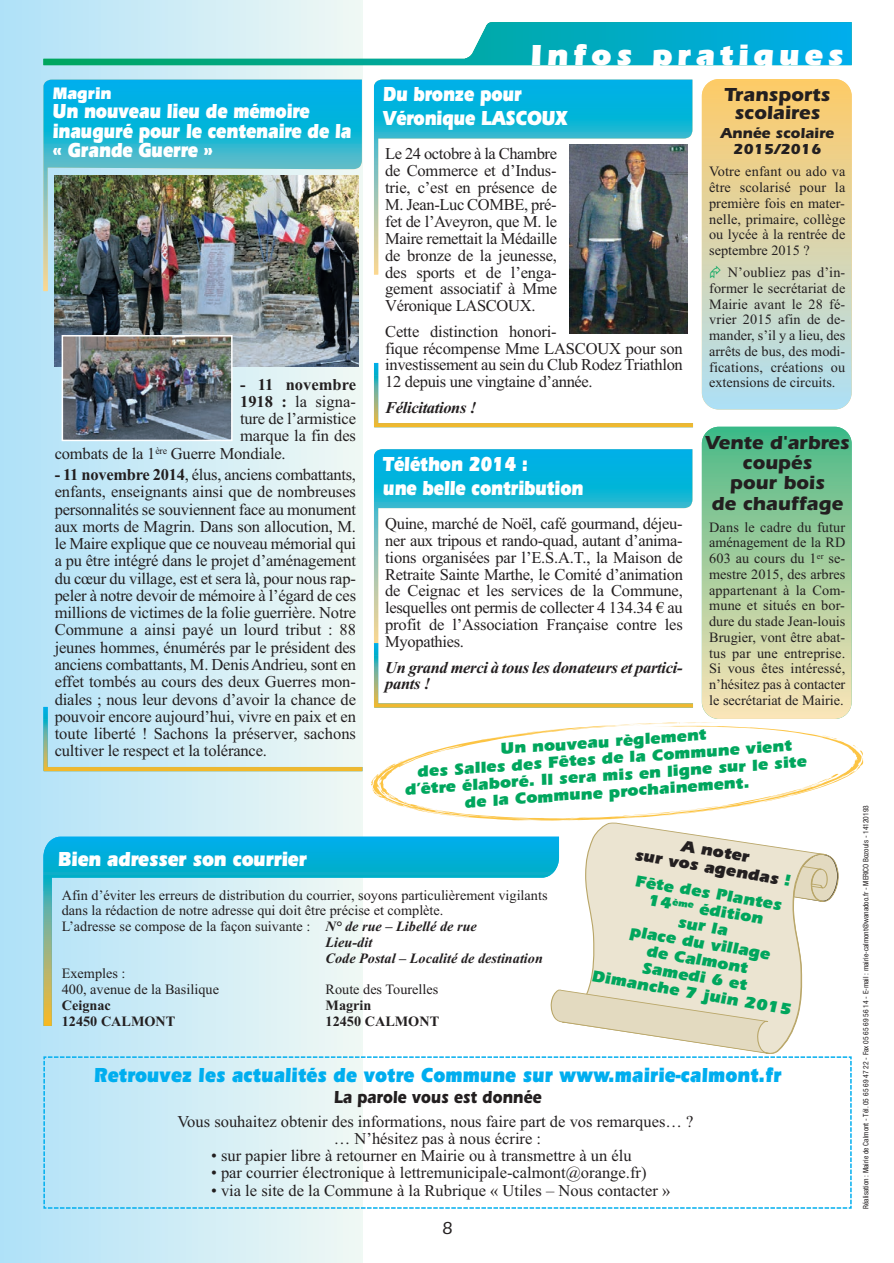
<style>
.page{position:relative;width:894px;height:1263px;background:#fff}
.page>*{position:absolute;margin:0;border:0;box-sizing:border-box;transform-origin:0 0}
.t1{font:900 30px "Itc Eras";letter-spacing:.15em;color:#fff}
.t2{font:900 21px/19.5px "Itc Eras";letter-spacing:-.015em;color:#fff;scale:.8 1}
.t3{font:900 21px "Itc Eras";color:#00aeef;scale:.85 1}
.t4{font:900 21px "Itc Eras";letter-spacing:-.015em;color:#fff;scale:.85 1}
.t5{font:700 19.5px/20.2px "Itc Eras";color:#231f20;text-align:center}
.t6{font:700 18px "Itc Eras";color:#231f20;scale:.85 1}
.t7{font:500 18px "Itc Eras";color:#231f20}
.t8{font:900 17.25px "Itc Eras";letter-spacing:-.01em;color:#fff;scale:.9 1}
.t9{font:16.5px/17px "Times New Roman";letter-spacing:-.01em;color:#231f20;text-align:justify}
.t10{font:900 16.5px/16.8px "Itc Eras";color:#00a65d;text-align:center}
.t11{font:italic 700 16.5px/17px "Times New Roman";letter-spacing:-.02em;color:#231f20}
.t12{font:900 16.5px/16.8px "Itc Eras";color:#231f20;text-align:center}
.t13{font:700 16.5px "Times New Roman";color:#231f20}
.t14{font:700 15px/16.5px "Itc Eras";color:#231f20;text-align:center}
.t15{font:14.25px/15.8px "Times New Roman";color:#231f20;text-align:justify}
.t16{font:italic 700 14.25px "Times New Roman";color:#231f20}
.t17{font:700 14.25px "Times New Roman";color:#231f20}
.t18{font:condensed 7.5px "Helvetica Neue";color:#231f20}
.s1{font-weight:700}
.s2{font-weight:700;font-style:italic}
.s3{color:#00a65d}
</style>
<div class="page">
<div style="left:0;top:0;width:362px;height:1263px;background:linear-gradient(to right,#aee1f8,#eff7f4)"></div>
<svg style="left:43px;top:22px;width:808px;height:43px;background:#67cbd9"></svg>
<svg style="left:43px;top:80px;width:319px;height:211px;background:#2dbada"></svg>
<svg style="left:43px;top:707px;width:319px;height:64px;background:#d3e9e8"></svg>
<svg style="left:374px;top:80px;width:318px;height:58px;background:#09b4db"></svg>
<svg style="left:374px;top:363px;width:319px;height:64px"></svg>
<div style="left:702px;top:79px;width:149px;height:330px;background:linear-gradient(to bottom,#ffcb67,#b1e0f4);border-radius:17px"></div>
<div style="left:702px;top:427px;width:149px;height:292px;background:linear-gradient(to bottom,#4ab987,#ffe4b7);border-radius:17px"></div>
<img style="left:55px;top:176px;width:304px;height:190px">
<img style="left:569px;top:144px;width:118px;height:190px">
<img style="left:65px;top:338px;width:164px;height:100px">
<div style="left:62px;top:335px;width:170px;height:106px;border:2px solid #fff"></div>
<svg style="left:374px;top:449px;width:318px;height:59px;background:#0ab4db"></svg>
<svg style="left:374px;top:643px;width:319px;height:64px"></svg>
<svg style="left:371px;top:727px;width:214px;height:94px"></svg>
<svg style="left:438px;top:747px;width:16px;height:5px"></svg>
<svg style="left:393px;top:756px;width:22px;height:14px"></svg>
<svg style="left:373px;top:780px;width:40px;height:29px"></svg>
<svg style="left:458px;top:814px;width:10px;height:3px"></svg>
<svg style="left:498px;top:819px;width:7px;height:2px"></svg>
<svg style="left:420px;top:806px;width:28px;height:7px"></svg>
<svg style="left:518px;top:817px;width:15px;height:4px"></svg>
<svg style="left:585px;top:722px;width:279px;height:97px"></svg>
<svg style="left:558px;top:819px;width:159px;height:19px"></svg>
<svg style="left:43px;top:838px;width:809px;height:371px"></svg>
<svg style="left:710px;top:266px;width:10px;height:12px"></svg>
<p class="t8" style="left:52px;top:87px;width:67px">Magrin</p>
<p class="t2" style="left:52px;top:104px;width:375px">Un nouveau lieu de mémoire inauguré pour le centenaire de la « Grande Guerre »</p>
<p class="t13" style="left:240px;top:379px;width:117px">- 11 novembre</p>
<p class="t9" style="left:240px;top:394px;width:117px"><span class="s1">1918 :</span> la signa-</p>
<p class="t9" style="left:240px;top:412px;width:117px">ture de l’armistice</p>
<p class="t9" style="left:240px;top:429px;width:117px">marque la fin des</p>
<p class="t9" style="left:55px;top:446px;width:232px">combats de la 1<sup>ère</sup> Guerre Mondiale.</p>
<p class="t9" style="left:55px;top:467px;width:303px"><span class="s1">- 11 novembre 2014</span>, élus, anciens combattants, enfants, enseignants ainsi que de nombreuses personnalités se souviennent face au monument aux morts de Magrin. Dans son allocution, M. le Maire explique que ce nouveau mémorial qui a pu être intégré dans le projet d’aménagement du cœur du village, est et sera là, pour nous rap&shy;peler à notre devoir de mémoire à l’égard de ces millions de victimes de la folie guerrière. Notre Commune a ainsi payé un lourd tribut : 88 jeunes hommes, énumérés par le président des anciens combattants, M. Denis Andrieu, sont en effet tombés au cours des deux Guerres mon&shy;diales ; nous leur devons d’avoir la chance de pouvoir encore aujourd’hui, vivre en paix et en toute liberté ! Sachons la préserver, sachons cultiver le respect et la tolérance.</p>
<h1 class="t1" style="left:530px;top:45px;width:314px">Infos pratiques</h1>
<p class="t2" style="left:383px;top:85px;width:232px;line-height:24px">Du bronze pour<br>Véronique LASCOUX</p>
<p class="t9" style="left:385px;top:147px;width:173px">Le 24 octobre à la Chambre de Commerce et d’Indus&shy;trie, c’est en présence de M. Jean-Luc COMBE, pré&shy;fet de l’Aveyron, que M. le Maire remettait la Médaille de bronze de la jeunesse, des sports et de l’enga - gement associatif à Mme Véronique LASCOUX.</p>
<p class="t9" style="left:385px;top:324px;width:299px;text-align:left">Cette distinction honori-<br>fique récompense Mme LASCOUX pour son investissement au sein du Club Rodez Triathlon 12 depuis une vingtaine d’année.</p>
<p class="t11" style="left:385px;top:400px;width:93px">Félicitations !</p>
<p class="t5" style="left:724px;top:88px;width:107px;line-height:18px">Transports scolaires</p>
<p class="t14" style="left:720px;top:126px;width:115px">Année scolaire<br>2015/2016</p>
<p class="t15" style="left:709px;top:165px;width:138px">Votre enfant ou ado va être scolarisé pour la première fois en mater&shy;nelle, primaire, collège ou lycée à la rentrée de septembre 2015 ?</p>
<p class="t15" style="left:709px;top:266px;width:138px;text-indent:19px">N’oubliez pas d’in&shy;former le secrétariat de Mairie avant le 28 fé&shy;vrier 2015 afin de de&shy;mander, s’il y a lieu, des arrêts de bus, des modi&shy;fications, créations ou extensions de circuits.</p>
<p class="t5" style="left:705px;top:434px;width:146px">Vente d'arbres coupés<br>pour bois<br>de chauffage</p>
<p class="t15" style="left:709px;top:520px;width:138px">Dans le cadre du futur aménagement de la RD 603 au cours du 1<sup>er</sup> se&shy;mestre 2015, des arbres appartenant à la Com&shy;mune et situés en bor&shy;dure du stade Jean-louis Brugier, vont être abat&shy;tus par une entreprise.<br>Si vous êtes intéressé, n’hésitez pas à contacter le secrétariat de Mairie.</p>
<p class="t2" style="left:383px;top:454px;width:252px;line-height:24px">Téléthon 2014 :<br>une belle contribution</p>
<p class="t9" style="left:385px;top:516px;width:299px">Quine, marché de Noël, café gourmand, déjeu&shy;ner aux tripous et rando-quad, autant d’anima&shy;tions organisées par l’E.S.A.T., la Maison de Retraite Sainte Marthe, le Comité d’animation de Ceignac et les services de la Commune, lesquelles ont permis de collecter 4 134.34 € au profit de l’Association Française contre les Myopathies.</p>
<p class="t11" style="left:385px;top:660px;width:299px">Un grand merci à tous les donateurs et partici&shy;pants !</p>
<p class="t10" style="left:402px;top:749px;width:404px;rotate:-4deg">Un nouveau règlement<br>des Salles des Fêtes de la Commune vient d’être élaboré. Il sera mis en ligne sur le site de la Commune prochainement.</p>
<p class="t4" style="left:58px;top:851px;width:294px">Bien adresser son courrier</p>
<p class="t15" style="left:62px;top:888px;width:487px">Afin d’éviter les erreurs de distribution du courrier, soyons particuliè rement vigilants</p>
<p class="t15" style="left:62px;top:904px;width:383px">dans la rédaction de notre adresse qui doit être précise et complète.</p>
<p class="t15" style="left:62px;top:920px;width:416px">L’adresse se compose de la façon suivante : <span class="s2">N° de rue – Libellé de rue</span></p>
<p class="t16" style="left:325px;top:937px;width:48px">Lieu-dit</p>
<p class="t16" style="left:325px;top:953px;width:219px">Code Postal – Localité de destination</p>
<p class="t15" style="left:62px;top:967px;width:159px">Exemples :<br>400, avenue de la Basilique</p>
<p class="t15" style="left:325px;top:983px;width:114px">Route des Tourelles</p>
<p class="t17" style="left:62px;top:1000px;width:51px">Ceignac</p>
<p class="t17" style="left:325px;top:1000px;width:47px">Magrin</p>
<p class="t17" style="left:62px;top:1016px;width:115px">12450 CALMONT</p>
<p class="t17" style="left:325px;top:1016px;width:115px">12450 CALMONT</p>
<p class="t12" style="left:638px;top:832px;width:159px;rotate:9deg">A noter<br>sur vos agendas <span class="s3">!</span></p>
<p class="t10" style="left:609px;top:870px;width:203px;rotate:9deg">Fête des Plantes<br>14<sup>ème</sup> édition<br>sur la<br>place du village<br>de Calmont<br>Samedi 6 et<br>Dimanche 7 juin 2015</p>
<p class="t3" style="left:94px;top:1067px;width:810px">Retrouvez les actualités de votre Commune sur www.mairie-calmont.fr</p>
<p class="t6" style="left:334px;top:1090px;width:246px">La parole vous est donnée</p>
<p class="t9" style="left:177px;top:1114px;width:517px;text-align:center">Vous souhaitez obtenir des informations, nous faire part de vos remarques… ? … N’hésitez pas à nous écrire :</p>
<p class="t9" style="left:211px;top:1148px;width:422px">• sur papier libre à retourner en Mairie ou à transmettre à un élu</p>
<p class="t9" style="left:211px;top:1166px;width:437px">• par courrier électronique à lettremunicipale-calmont@orange.fr)</p>
<p class="t9" style="left:211px;top:1183px;width:461px">• via le site de la Commune à la Rubrique « Utiles – Nous contacter »</p>
<p class="t7" style="left:442px;top:1221px;width:12px">8</p>
<p class="t18" style="left:863px;top:1208px;width:405px;rotate:-90deg">Réalisation : Mairie de Calmont - Tél. 05 65 69 47 22 - Fax 05 65 69 56 14 - E-mail : mairie-calmont@wanadoo.fr - MERICO Bozouls - 14120193</p>
</div>
